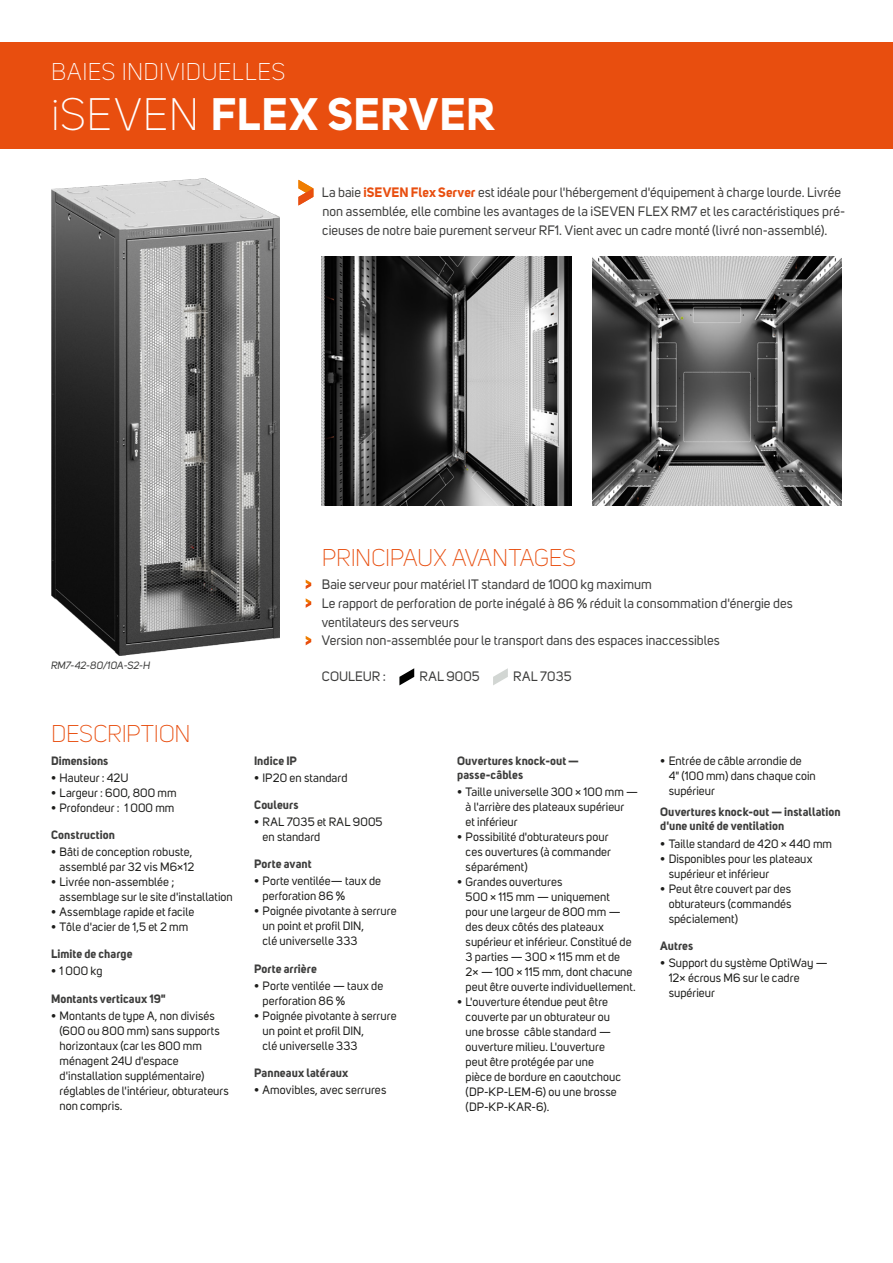
<style>
.page{position:relative;width:893px;height:1263px;background:#fff}
.page>*{position:absolute;margin:0;border:0;box-sizing:border-box;transform-origin:0 0}
.zahlavi_nazev{font:700 45px "Uni Sans";letter-spacing:.01em;color:#fff}
.NADPISY__16b__light{font:300 24px "Uni Sans";letter-spacing:-.015em;color:#e84e0f}
.zahlavi_serie{font:300 24px "Uni Sans";letter-spacing:.015em;color:#fff}
.TEXT__9_12_5b__regul{font:13.5px/18.8px "Uni Sans";color:#3d3d3c}
.t1{font:12px/15px "Uni Sans";letter-spacing:.005em;color:#1d1d1b}
.POPIS_nadpisy_odraze{font:700 12px/14.4px "Uni Sans";letter-spacing:.005em;color:#3d3d3c}
.POPISKY_PRODUKTU__7b{font:italic 10.5px "Uni Sans";color:#3d3d3c}
.s1{font-weight:300}
.s2{font-weight:700;color:#e84e0f}
</style>
<div class="page">
<img style="left:51px;top:179px;width:228px;height:477px">
<svg style="left:298px;top:180px;width:15px;height:25px"></svg>
<svg style="left:399px;top:668px;width:15px;height:17px"></svg>
<svg style="left:493px;top:668px;width:15px;height:17px"></svg>
<svg style="left:306px;top:580px;width:5px;height:9px"></svg>
<svg style="left:306px;top:598px;width:5px;height:10px"></svg>
<svg style="left:306px;top:636px;width:5px;height:9px"></svg>
<div style="left:0;top:43px;width:893px;height:106px;background:#e84e0f"></div>
<img style="left:593px;top:256px;width:249px;height:249px">
<img style="left:322px;top:256px;width:249px;height:250px">
<p class="zahlavi_serie" style="left:51px;top:58px;width:236px">BAIES INDIVIDUELLES</p>
<p class="zahlavi_nazev" style="left:51px;top:86px;width:445px"><span class="s1">iSEVEN</span> FLEX SERVER</p>
<p class="TEXT__9_12_5b__regul" style="left:322px;top:183px;width:525px">La baie <span class="s2">iSEVEN Flex Server</span> est idéale pour l'hébergement d'équipement à charge lourde. Livrée non assemblée, elle combine les avantages de la iSEVEN FLEX RM7 et les caractéristiques pré&shy;cieuses de notre baie purement serveur RF1. Vient avec un cadre monté (livré non-assemblé).</p>
<p class="POPISKY_PRODUKTU__7b" style="left:51px;top:659px;width:101px">RM7-42-80/10A-S2-H</p>
<p class="NADPISY__16b__light" style="left:51px;top:720px;width:141px">DESCRIPTION</p>
<p class="POPIS_nadpisy_odraze" style="left:51px;top:753px;width:59px">Dimensions</p>
<p class="t1" style="left:51px;top:770px;width:79px">• Hauteur : 42U</p>
<p class="t1" style="left:51px;top:785px;width:127px">• Largeur : 600, 800 mm</p>
<p class="t1" style="left:51px;top:800px;width:125px">• Profondeur : 1 000 mm</p>
<p class="POPIS_nadpisy_odraze" style="left:51px;top:827px;width:65px">Construction</p>
<p class="t1" style="left:51px;top:844px;width:145px;text-align:right">• Bâti de conception robuste, assemblé par 32 vis M6×12</p>
<p class="t1" style="left:60px;top:874px;width:175px;text-indent:-9px">• Livrée non-assemblée ; assemblage sur le site d'installation</p>
<p class="t1" style="left:51px;top:904px;width:145px">• Assemblage rapide et facile</p>
<p class="t1" style="left:51px;top:919px;width:139px">• Tôle d'acier de 1,5 et 2 mm</p>
<p class="POPIS_nadpisy_odraze" style="left:51px;top:947px;width:83px">Limite de charge</p>
<p class="t1" style="left:51px;top:964px;width:53px">• 1 000 kg</p>
<p class="POPIS_nadpisy_odraze" style="left:51px;top:991px;width:116px">Montants verticaux 19"</p>
<p class="t1" style="left:60px;top:1008px;width:171px;text-indent:-9px">• Montants de type A, non divisés (600 ou 800 mm) sans supports horizontaux (car les 800 mm ménagent 24U d'espace d'installation supplémentaire) réglables de l'intérieur, obturateurs non compris.</p>
<p class="NADPISY__16b__light" style="left:322px;top:544px;width:256px">PRINCIPAUX AVANTAGES</p>
<p class="TEXT__9_12_5b__regul" style="left:322px;top:575px;width:332px">Baie serveur pour matériel IT standard de 1000 kg maximum</p>
<p class="TEXT__9_12_5b__regul" style="left:322px;top:594px;width:472px">Le rapport de perforation de porte inégalé à 86 % réduit la consommation d'énergie des ventilateurs des serveurs</p>
<p class="TEXT__9_12_5b__regul" style="left:322px;top:631px;width:400px">Version non-assemblée pour le transport dans des espaces inaccessibles</p>
<p class="TEXT__9_12_5b__regul" style="left:322px;top:667px;width:66px">COULEUR :</p>
<p class="TEXT__9_12_5b__regul" style="left:419px;top:667px;width:62px">RAL 9005</p>
<p class="TEXT__9_12_5b__regul" style="left:513px;top:667px;width:60px">RAL 7035</p>
<p class="POPIS_nadpisy_odraze" style="left:254px;top:753px;width:44px">Indice IP</p>
<p class="t1" style="left:254px;top:770px;width:95px">• IP20 en standard</p>
<p class="POPIS_nadpisy_odraze" style="left:254px;top:797px;width:46px">Couleurs</p>
<p class="t1" style="left:263px;top:814px;width:121px;text-indent:-9px">• RAL 7035 et RAL 9005 en standard</p>
<p class="POPIS_nadpisy_odraze" style="left:254px;top:857px;width:59px">Porte avant</p>
<p class="t1" style="left:263px;top:874px;width:120px;text-indent:-9px">• Porte ventilée— taux de perforation 86 %</p>
<p class="t1" style="left:263px;top:904px;width:135px;text-indent:-9px">• Poignée pivotante à serrure un point et profil DIN,<br>clé universelle 333</p>
<p class="POPIS_nadpisy_odraze" style="left:254px;top:961px;width:64px">Porte arrière</p>
<p class="t1" style="left:263px;top:978px;width:122px;text-indent:-9px">• Porte ventilée — taux de perforation 86 %</p>
<p class="t1" style="left:263px;top:1008px;width:135px;text-indent:-9px">• Poignée pivotante à serrure un point et profil DIN,<br>clé universelle 333</p>
<p class="POPIS_nadpisy_odraze" style="left:254px;top:1065px;width:96px">Panneaux latéraux</p>
<p class="t1" style="left:254px;top:1082px;width:134px">• Amovibles, avec serrures</p>
<p class="POPIS_nadpisy_odraze" style="left:457px;top:753px;width:123px">Ouvertures knock-out — passe-câbles</p>
<p class="t1" style="left:466px;top:785px;width:174px;text-indent:-9px">• Taille universelle 300 × 100 mm — à l'arrière des plateaux supérieur<br>et inférieur</p>
<p class="t1" style="left:466px;top:830px;width:147px;text-indent:-9px">• Possibilité d'obturateurs pour ces ouvertures (à commander séparément)</p>
<p class="t1" style="left:466px;top:875px;width:172px;text-indent:-9px">• Grandes ouvertures<br>500 × 115 mm — uniquement<br>pour une largeur de 800 mm — des deux côtés des plateaux supérieur et inférieur. Constitué de<br>3 parties — 300 × 115 mm et de<br>2× — 100 × 115 mm, dont chacune peut être ouverte individuellement.</p>
<p class="t1" style="left:466px;top:995px;width:157px;text-indent:-9px">• L'ouverture étendue peut être couverte par un obturateur ou une brosse câble standard — ouverture milieu. L'ouverture peut être protégée par une pièce de bordure en caoutchouc (DP-KP-LEM-6) ou une brosse (DP-KP-KAR-6).</p>
<p class="t1" style="left:669px;top:754px;width:149px;text-indent:-9px">• Entrée de câble arrondie de<br>4" (100 mm) dans chaque coin supérieur</p>
<p class="POPIS_nadpisy_odraze" style="left:660px;top:804px;width:182px">Ouvertures knock-out — installation d'une unité de ventilation</p>
<p class="t1" style="left:660px;top:836px;width:173px">• Taille standard de 420 × 440 mm</p>
<p class="t1" style="left:669px;top:851px;width:145px;text-indent:-9px">• Disponibles pour les plateaux supérieur et inférieur</p>
<p class="t1" style="left:669px;top:881px;width:124px;text-align:justify;text-indent:-9px">• Peut être couvert par des obturateurs (commandés spécialement)</p>
<p class="POPIS_nadpisy_odraze" style="left:660px;top:938px;width:35px">Autres</p>
<p class="t1" style="left:669px;top:955px;width:161px;text-indent:-9px">• Support du système OptiWay —<br>12× écrous M6 sur le cadre supérieur</p>
</div>
